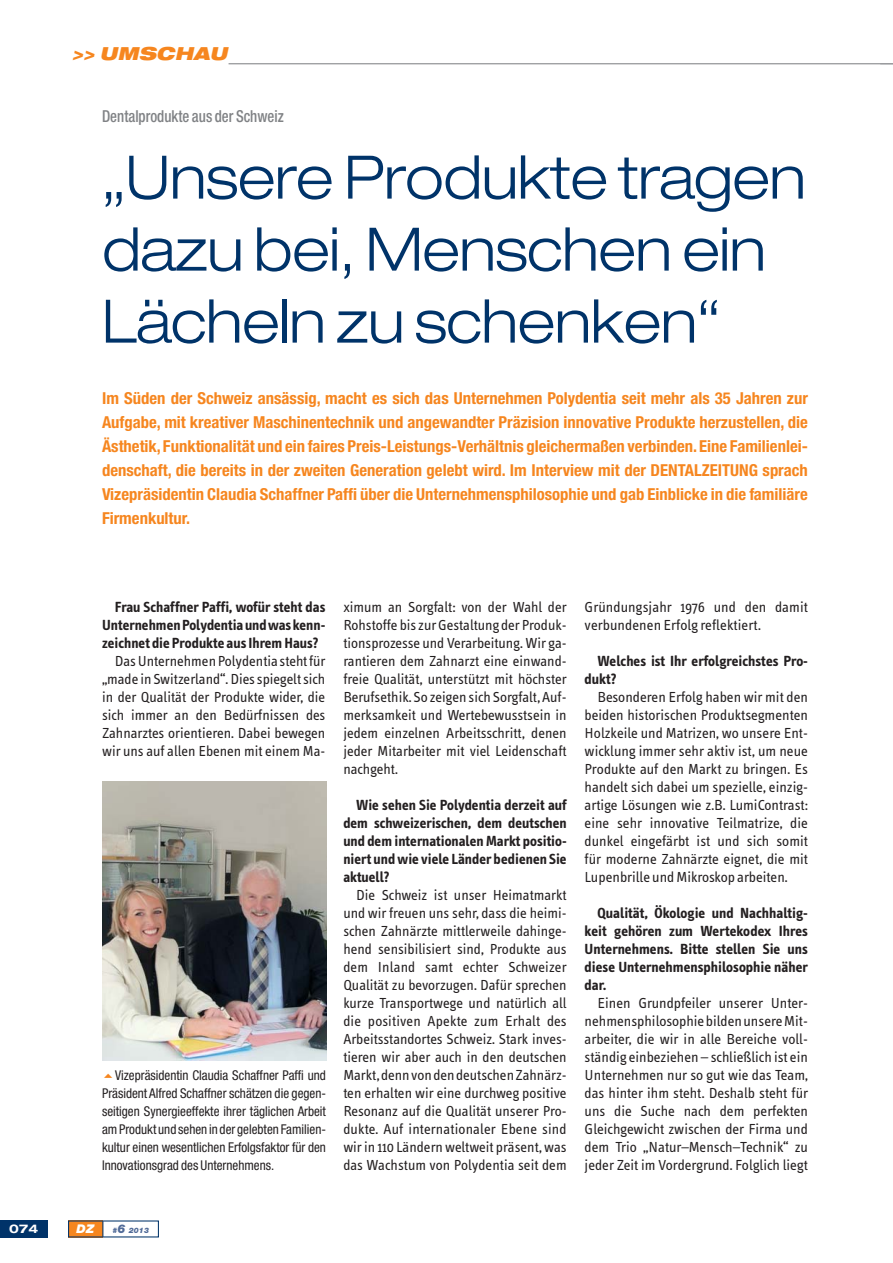
<style>
.page{position:relative;width:893px;height:1263px;background:#fff}
.page>*{position:absolute;margin:0;border:0;box-sizing:border-box;transform-origin:0 0}
.t1{font:300 expanded 60px/72px "Helvetica Neue";letter-spacing:-.01em;color:#003369}
.t2{font:italic 900 expanded 18px "Helvetica Neue";color:#f6861f}
.t3{font:700 condensed 16.5px/24px "Helvetica Neue";color:#f6861f;text-align:justify}
.t4{font:500 condensed 16.5px "Helvetica Neue";color:#808285;scale:.9 1}
.t5{font:15px/18px "Info Text";color:#231f20;text-align:justify}
.t6{font:700 15px/18px "Info Text";color:#231f20;text-align:justify}
.t7{font:condensed 13.5px/18px "Helvetica Neue";color:#231f20;text-align:justify}
.t8{font:700 expanded 12px "Helvetica Neue";color:#fff}
.t9{font:italic 900 12px "Helvetica Neue";color:#fff}
.t10{font:italic 900 7.5px "Helvetica Neue";color:#516b98}
.s1{font-size:12px}
</style>
<div class="page">
<div style="left:68px;top:1220px;width:35px;height:17px;background:#f6861f"></div>
<div style="left:0;top:1220px;width:48px;height:17px;background:#003369"></div>
<svg style="left:102px;top:1221px;width:1px;height:16px"></svg>
<hr style="left:229px;top:63px;width:664px;height:1px;background:#808285">
<img style="left:102px;top:781px;width:224px;height:279px">
<p class="t2" style="left:72px;top:45px;width:160px">&gt;&gt; UMSCHAU</p>
<p class="t4" style="left:102px;top:111px;width:203px">Dentalprodukte aus der Schweiz</p>
<h1 class="t1" style="left:102px;top:149px;width:705px">„Unsere Produkte tragen dazu bei, Menschen ein<br>Lächeln zu schenken“</h1>
<p class="t3" style="left:102px;top:388px;width:707px">Im Süden der Schweiz ansässig, macht es sich das Unternehmen Polydentia seit mehr als 35 Jahren zur Aufgabe, mit kreativer Maschinentechnik und angewandter Präzision innovative Produkte herzustellen, die Ästhetik, Funktionalität und ein faires Preis-Leistungs-Verhältnis gleichermaßen verbinden. Eine Familienlei&shy;denschaft, die bereits in der zweiten Generation gelebt wird. Im Interview mit der DENTALZEITUNG sprach Vizepräsidentin Claudia Schaffner Paffi über die Unternehmensphilosophie und gab Einblicke in die familiäre Firmenkultur.</p>
<p class="t6" style="left:102px;top:599px;width:225px;text-indent:13px">Frau Schaffner Paffi, wofür steht das Unternehmen Polydentia und was kenn&shy;zeichnet die Produkte aus Ihrem Haus?</p>
<p class="t5" style="left:102px;top:653px;width:225px;text-indent:13px">Das Unternehmen Polydentia steht für „made in Switzerland“. Dies spiegelt sich in der Qualität der Produkte wider, die sich immer an den Bedürfnissen des Zahnarztes orientieren. Dabei bewegen wir uns auf allen Ebenen mit einem Ma-</p>
<p class="t7" style="left:102px;top:1067px;width:225px;text-indent:13px">Vizepräsidentin Claudia Schaffner Paffi und Präsident Alfred Schaffner schätzen die gegen&shy;seitigen Synergieeffekte ihrer täglichen Arbeit am Produkt und sehen in der gelebten Familien&shy;kultur einen wesentlichen Erfolgsfaktor für den Innovationsgrad des Unternehmens.</p>
<p class="t5" style="left:343px;top:599px;width:225px">ximum an Sorgfalt: von der Wahl der Rohstoffe bis zur Gestaltung der Produk&shy;tionsprozesse und Verarbeitung. Wir ga&shy;rantieren dem Zahnarzt eine einwand&shy;freie Qualität, unterstützt mit höchster Berufsethik. So zeigen sich Sorgfalt, Auf&shy;merksamkeit und Wertebewusstsein in jedem einzelnen Arbeitsschritt, denen jeder Mitarbeiter mit viel Leidenschaft nachgeht.</p>
<p class="t6" style="left:343px;top:797px;width:225px;text-indent:13px">Wie sehen Sie Polydentia derzeit auf dem schweizerischen, dem deutschen und dem internationalen Markt positio&shy;niert und wie viele Länder bedienen Sie aktuell?</p>
<p class="t5" style="left:343px;top:887px;width:225px;text-indent:13px">Die Schweiz ist unser Heimatmarkt und wir freuen uns sehr, dass die heimi&shy;schen Zahnärzte mittlerweile dahinge&shy;hend sensibilisiert sind, Produkte aus dem Inland samt echter Schweizer Qualität zu bevorzugen. Dafür sprechen kurze Transportwege und natürlich all die positiven Apekte zum Erhalt des Arbeitsstandortes Schweiz. Stark inves&shy;tieren wir aber auch in den deutschen Markt, denn von den deutschen Zahnärz&shy;ten erhalten wir eine durchweg positive Resonanz auf die Qualität unserer Pro&shy;dukte. Auf internationaler Ebene sind wir in 110 Ländern weltweit präsent, was das Wachstum von Polydentia seit dem</p>
<p class="t5" style="left:585px;top:599px;width:225px">Gründungsjahr 1976 und den damit verbundenen Erfolg reflektiert.</p>
<p class="t6" style="left:585px;top:653px;width:225px;text-indent:13px">Welches ist Ihr erfolgreichstes Pro&shy;dukt?</p>
<p class="t5" style="left:585px;top:689px;width:225px;text-indent:13px">Besonderen Erfolg haben wir mit den beiden historischen Produktsegmenten Holzkeile und Matrizen, wo unsere Ent&shy;wicklung immer sehr aktiv ist, um neue Produkte auf den Markt zu bringen. Es handelt sich dabei um spezielle, einzig&shy;artige Lösungen wie z.B. LumiContrast: eine sehr innovative Teilmatrize, die dunkel eingefärbt ist und sich somit für moderne Zahnärzte eignet, die mit Lupenbrille und Mikroskop arbeiten.</p>
<p class="t6" style="left:585px;top:905px;width:225px;text-indent:13px">Qualität, Ökologie und Nachhaltig&shy;keit gehören zum Wertekodex Ihres Unternehmens. Bitte stellen Sie uns diese Unternehmensphilosophie näher dar.</p>
<p class="t5" style="left:585px;top:995px;width:225px;text-indent:13px">Einen Grundpfeiler unserer Unter&shy;nehmensphilosophie bilden unsere Mit&shy;arbeiter, die wir in alle Bereiche voll&shy;ständig einbeziehen – schließlich ist ein Unternehmen nur so gut wie das Team, das hinter ihm steht. Deshalb steht für uns die Suche nach dem perfekten Gleichgewicht zwischen der Firma und dem Trio „Natur–Mensch–Technik“ zu jeder Zeit im Vordergrund. Folglich liegt</p>
<p class="t8" style="left:9px;top:1224px;width:31px">074</p>
<p class="t9" style="left:77px;top:1224px;width:19px">DZ</p>
<p class="t10" style="left:112px;top:1227px;width:38px">#<span class="s1">6</span> 2013</p>
</div>
